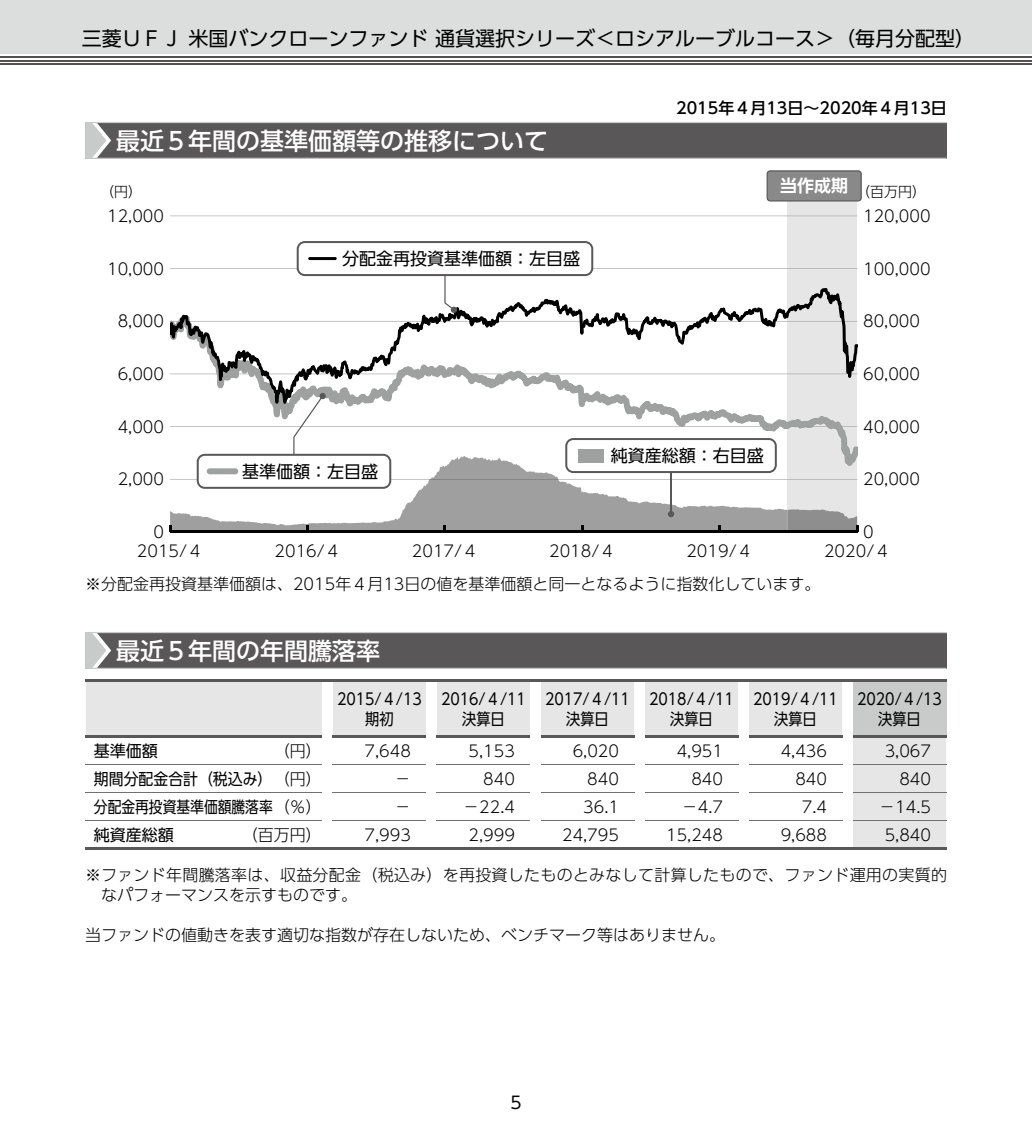
<style>
.page{position:relative;width:1032px;height:1134px;background:#fff}
.page>*{position:absolute;margin:0;border:0;box-sizing:border-box;transform-origin:0 0}
.t1{font:500 24px "UD Shin Go Pro";color:#fff}
.t2{font:20px "UD Shin Go Pro";color:#000}
.t3{font:17px "UD Shin Go Pro";color:#000}
.t4{font:700 17px "UD Shin Go Pro De";color:#fff}
.t5{font:300 16px/20px "UD Shin Go Pro";color:#000}
.t6{font:16px/20px "UD Shin Go Pro";color:#000;text-align:center;scale:.89 1}
.t7{font:500 16px "UD Shin Go Pro";color:#000}
.t8{font:16px "UD Shin Go Pro";color:#000;scale:.86 1}
.t9{font:16px "UD Shin Go Pro";color:#000;scale:.93 1}
.t10{font:16px "UD Shin Go Pro";color:#000}
.t11{font:300 14px "UD Shin Go Pro";color:#000}
.s1{font-weight:300}
</style>
<div class="page">
<div style="left:0;top:0;width:1032px;height:54px;background:#dcdddd"></div>
<hr style="left:0;top:63px;width:1032px;height:2px;background:#545251">
<hr style="left:0;top:60px;width:1032px;height:1px;background:#545251">
<hr style="left:0;top:56px;width:1032px;height:2px;background:#545251">
<div style="left:85px;top:122px;width:862px;height:36px;background:#595757"></div>
<hr style="left:85px;top:158px;width:861px;height:1px;background:#c9caca">
<hr style="left:85px;top:122px;width:862px;height:1px;background:#c9caca">
<svg style="left:85px;top:123px;width:26px;height:35px"></svg>
<div style="left:787px;top:186px;width:70px;height:346px;background:#e6e6e6"></div>
<svg style="left:766px;top:170px;width:96px;height:31px;background:#878787"></svg>
<svg style="left:170px;top:216px;width:687px;height:1px"></svg>
<svg style="left:170px;top:489px;width:617px;height:42px;fill:#9f9fa0"></svg>
<svg style="left:170px;top:313px;width:687px;height:79px"></svg>
<svg style="left:787px;top:509px;width:71px;height:23px;background:#929293"></svg>
<hr style="left:170px;top:531px;width:687px;height:2px;background:#000">
<hr style="left:670px;top:458px;width:2px;height:56px;background:#595757">
<svg style="left:668px;top:511px;width:6px;height:6px"></svg>
<svg style="left:170px;top:392px;width:687px;height:97px"></svg>
<div style="left:207px;top:468px;width:31px;height:6px;background:#9fa0a0;border-radius:3px"></div>
<svg style="left:170px;top:241px;width:687px;height:72px"></svg>
<hr style="left:308px;top:257px;width:29px;height:3px;background:#000;border-radius:2px">
<div style="left:85px;top:632px;width:862px;height:36px;background:#595757"></div>
<hr style="left:85px;top:668px;width:861px;height:1px;background:#c9caca">
<hr style="left:85px;top:632px;width:862px;height:1px;background:#c9caca">
<svg style="left:85px;top:633px;width:26px;height:35px"></svg>
<svg style="left:86px;top:680px;width:860px;height:170px"></svg>
<hr style="left:853px;top:848px;width:93px;height:2px;background:#595757">
<hr style="left:645px;top:736px;width:93px;height:2px;background:#595757">
<p class="t2" style="left:82px;top:22px;width:895px">三菱ＵＦＪ 米国バンクローンファンド 通貨選択シリーズ＜ロシアルーブルコース＞（毎月分配型）</p>
<h1 class="t1" style="left:116px;top:121px;width:433px">最近５年間の基準価額等の推移について</h1>
<p class="t7" style="left:676px;top:95px;width:272px">2015年４月13日～2020年４月13日</p>
<p class="t11" style="left:100px;top:181px;width:43px">（円）</p>
<p class="t4" style="left:780px;top:172px;width:69px">当作成期</p>
<p class="t5" style="left:107px;top:205px;width:58px">12,000</p>
<p class="t5" style="left:107px;top:258px;width:58px">10,000</p>
<p class="t5" style="left:118px;top:311px;width:48px">8,000</p>
<p class="t5" style="left:118px;top:363px;width:48px">6,000</p>
<p class="t5" style="left:118px;top:416px;width:48px">4,000</p>
<p class="t5" style="left:118px;top:469px;width:48px">2,000</p>
<p class="t5" style="left:153px;top:521px;width:12px">0</p>
<p class="t3" style="left:342px;top:245px;width:239px">分配金再投資基準価額：左目盛</p>
<p class="t3" style="left:242px;top:458px;width:137px">基準価額：左目盛</p>
<p class="t3" style="left:611px;top:442px;width:154px">純資産総額：右目盛</p>
<p class="t11" style="left:856px;top:181px;width:71px">（百万円）</p>
<p class="t5" style="left:863px;top:205px;width:69px">120,000</p>
<p class="t5" style="left:863px;top:258px;width:69px">100,000</p>
<p class="t5" style="left:863px;top:311px;width:58px">80,000</p>
<p class="t5" style="left:863px;top:363px;width:58px">60,000</p>
<p class="t5" style="left:863px;top:416px;width:58px">40,000</p>
<p class="t5" style="left:863px;top:469px;width:58px">20,000</p>
<p class="t5" style="left:863px;top:521px;width:12px">0</p>
<p class="t5" style="left:137px;top:540px;width:68px">2015/４</p>
<p class="t5" style="left:275px;top:540px;width:68px">2016/４</p>
<p class="t5" style="left:412px;top:540px;width:68px">2017/４</p>
<p class="t5" style="left:549px;top:540px;width:68px">2018/４</p>
<p class="t5" style="left:686px;top:540px;width:68px">2019/４</p>
<p class="t5" style="left:824px;top:540px;width:68px">2020/４</p>
<p class="t5" style="left:85px;top:573px;width:737px">※分配金再投資基準価額は、2015年４月13日の値を基準価額と同一となるように指数化しています。</p>
<h1 class="t1" style="left:116px;top:631px;width:265px">最近５年間の年間騰落率</h1>
<p class="t6" style="left:337px;top:688px;width:97px">2015/４/13期初</p>
<p class="t6" style="left:441px;top:688px;width:97px">2016/４/11決算日</p>
<p class="t6" style="left:545px;top:688px;width:97px">2017/４/11決算日</p>
<p class="t6" style="left:649px;top:688px;width:97px">2018/４/11決算日</p>
<p class="t6" style="left:753px;top:688px;width:97px">2019/４/11決算日</p>
<p class="t6" style="left:857px;top:688px;width:97px">2020/４/13決算日</p>
<p class="t10" style="left:94px;top:738px;width:65px">基準価額</p>
<p class="t5" style="left:274px;top:741px;width:49px">（円）</p>
<p class="t5" style="left:365px;top:741px;width:48px">7,648</p>
<p class="t5" style="left:469px;top:741px;width:48px">5,153</p>
<p class="t5" style="left:573px;top:741px;width:48px">6,020</p>
<p class="t5" style="left:677px;top:741px;width:48px">4,951</p>
<p class="t5" style="left:781px;top:741px;width:48px">4,436</p>
<p class="t5" style="left:885px;top:741px;width:48px">3,067</p>
<p class="t9" style="left:94px;top:766px;width:247px">期間分配金合計（税込み）<span class="s1">（円）</span></p>
<p class="t5" style="left:395px;top:768px;width:17px">－</p>
<p class="t5" style="left:483px;top:768px;width:33px">840</p>
<p class="t5" style="left:587px;top:768px;width:33px">840</p>
<p class="t5" style="left:691px;top:768px;width:33px">840</p>
<p class="t5" style="left:795px;top:768px;width:33px">840</p>
<p class="t5" style="left:899px;top:768px;width:33px">840</p>
<p class="t8" style="left:94px;top:794px;width:267px">分配金再投資基準価額騰落率<span class="s1">（％）</span></p>
<p class="t5" style="left:395px;top:796px;width:17px">－</p>
<p class="t5" style="left:463px;top:796px;width:53px">－22.4</p>
<p class="t5" style="left:583px;top:796px;width:37px">36.1</p>
<p class="t5" style="left:682px;top:796px;width:43px">－4.7</p>
<p class="t5" style="left:802px;top:796px;width:27px">7.4</p>
<p class="t5" style="left:879px;top:796px;width:53px">－14.5</p>
<p class="t10" style="left:94px;top:822px;width:81px">純資産総額</p>
<p class="t5" style="left:242px;top:824px;width:81px">（百万円）</p>
<p class="t5" style="left:365px;top:824px;width:48px">7,993</p>
<p class="t5" style="left:469px;top:824px;width:48px">2,999</p>
<p class="t5" style="left:562px;top:824px;width:58px">24,795</p>
<p class="t5" style="left:666px;top:824px;width:58px">15,248</p>
<p class="t5" style="left:781px;top:824px;width:48px">9,688</p>
<p class="t5" style="left:885px;top:824px;width:48px">5,840</p>
<p class="t5" style="left:101px;top:864px;width:847px;text-indent:-16px">※ファンド年間騰落率は、収益分配金（税込み）を再投資したものとみなして計算したもので、ファンド運用の実質的なパフォーマンスを示すものです。</p>
<p class="t5" style="left:85px;top:924px;width:641px">当ファンドの値動きを表す適切な指数が存在しないため、ベンチマーク等はありません。</p>
<p class="t3" style="left:510px;top:1089px;width:13px">5</p>
</div>
